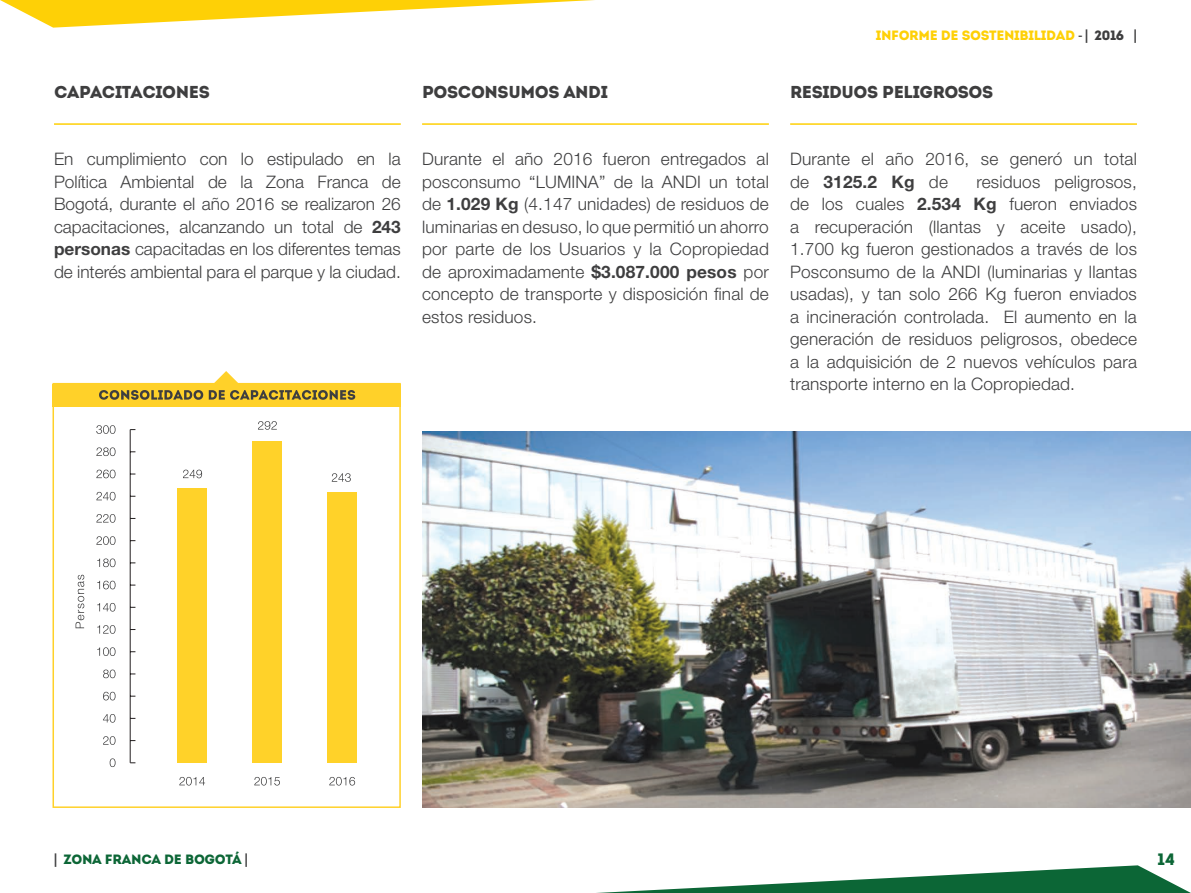
<style>
.page{position:relative;width:1191px;height:893px;background:#fff}
.page>*{position:absolute;margin:0;border:0;box-sizing:border-box;transform-origin:0 0}
.t1{font:300 17.25px/22.5px "Helvetica Neue LT Pro";letter-spacing:.01em;color:#3e3e3f;text-align:justify}
.t2{font:17.25px "Intro";letter-spacing:-.025em;color:#3e3e3f}
.t3{font:16.5px "Intro";color:#0c6636}
.t4{font:13.5px "Intro";letter-spacing:-.025em;color:#fed006}
.t5{font:13.5px "Intro";letter-spacing:-.025em;color:#0c6636}
.s1{font-weight:700}
.s2{color:#3e3e3f}
.s3{font-family:"Helvetica Neue LT Pro";font-weight:700;color:#3e3e3f}
</style>
<div class="page">
<svg style="left:0;top:0;width:595px;height:28px"></svg>
<svg style="left:596px;top:865px;width:595px;height:28px"></svg>
<hr style="left:54px;top:123px;width:347px;height:2px;background:#fed006">
<hr style="left:422px;top:123px;width:347px;height:2px;background:#fed006">
<hr style="left:790px;top:123px;width:347px;height:2px;background:#fed006">
<img style="left:422px;top:432px;width:769px;height:376px">
<div style="left:53px;top:384px;width:348px;height:22px;background:#ffd129"></div>
<svg style="left:99px;top:390px;width:104px;height:10px"></svg>
<div style="left:52px;top:383px;width:349px;height:425px;border:2px solid #ffd129"></div>
<svg style="left:97px;top:581px;width:19px;height:8px"></svg>
<svg style="left:97px;top:558px;width:19px;height:9px"></svg>
<svg style="left:97px;top:603px;width:19px;height:9px"></svg>
<svg style="left:97px;top:625px;width:19px;height:9px"></svg>
<svg style="left:97px;top:647px;width:19px;height:9px"></svg>
<svg style="left:103px;top:670px;width:13px;height:8px"></svg>
<svg style="left:103px;top:692px;width:13px;height:8px"></svg>
<svg style="left:103px;top:714px;width:13px;height:9px"></svg>
<svg style="left:103px;top:736px;width:13px;height:9px"></svg>
<svg style="left:110px;top:758px;width:6px;height:9px"></svg>
<svg style="left:179px;top:777px;width:26px;height:8px"></svg>
<svg style="left:183px;top:470px;width:19px;height:8px"></svg>
<svg style="left:258px;top:421px;width:19px;height:9px"></svg>
<svg style="left:332px;top:473px;width:19px;height:9px"></svg>
<svg style="left:254px;top:777px;width:26px;height:8px"></svg>
<svg style="left:329px;top:777px;width:26px;height:8px"></svg>
<svg style="left:96px;top:536px;width:20px;height:9px"></svg>
<svg style="left:96px;top:514px;width:20px;height:9px"></svg>
<svg style="left:96px;top:492px;width:20px;height:8px"></svg>
<svg style="left:96px;top:470px;width:20px;height:8px"></svg>
<svg style="left:96px;top:447px;width:20px;height:9px"></svg>
<svg style="left:96px;top:425px;width:20px;height:9px"></svg>
<hr style="left:130px;top:430px;width:1px;height:333px;background:#231f20">
<svg style="left:76px;top:575px;width:8px;height:53px"></svg>
<div style="left:178px;top:489px;width:29px;height:274px;background:#ffd229"></div>
<div style="left:253px;top:441px;width:29px;height:322px;background:#ffd229"></div>
<div style="left:327px;top:493px;width:30px;height:270px;background:#ffd229"></div>
<svg style="left:209px;top:371px;width:146px;height:29px"></svg>
<p class="t2" style="left:54px;top:82px;width:157px">CAPACITACIONES</p>
<p class="t1" style="left:54px;top:148px;width:348px">En cumplimiento con lo estipulado en la Política Ambiental de la Zona Franca de Bogotá, durante el año 2016 se realizaron 26 capacitaciones, alcanzando un total de <span class="s1">243 personas</span> capacitadas en los diferentes temas de interés ambiental para el parque y la ciudad.</p>
<p class="t2" style="left:422px;top:82px;width:187px">POSCONSUMOS ANDI</p>
<p class="t1" style="left:422px;top:148px;width:348px">Durante el año 2016 fueron entregados al posconsumo “LUMINA” de la ANDI un total de <span class="s1">1.029 Kg</span> (4.147 unidades) de residuos de luminarias en desuso, lo que permitió un ahorro por parte de los Usuarios y la Copropiedad de aproximadamente <span class="s1">$3.087.000 pesos</span> por concepto de transporte y disposición final de estos residuos.</p>
<p class="t4" style="left:876px;top:27px;width:263px">INFORME DE SOSTENIBILIDAD <span class="s2">-</span> <span class="s3">|</span> <span class="s2">2016</span> <span class="s3">|</span></p>
<p class="t2" style="left:790px;top:82px;width:205px">RESIDUOS PELIGROSOS</p>
<p class="t1" style="left:790px;top:148px;width:348px">Durante el año 2016, se generó un total de <span class="s1">3125.2 Kg</span> de</p>
<p class="t1" style="left:790px;top:170px;width:348px;text-indent:186px">residuos peligrosos, de los cuales <span class="s1">2.534 Kg</span> fueron enviados a recuperación (llantas y aceite usado), 1.700 kg fueron gestionados a través de los Posconsumo de la ANDI (luminarias y llantas usadas), y tan solo 266 Kg fueron enviados a incineración controlada. El aumento en la generación de residuos peligrosos, obedece a la adquisición de 2 nuevos vehículos para transporte interno en la Copropiedad.</p>
<p class="t5" style="left:54px;top:851px;width:195px"><span class="s3">|</span> ZONA FRANCA DE BOGOTÁ <span class="s3">|</span></p>
<p class="t3" style="left:1158px;top:850px;width:18px">14</p>
</div>
